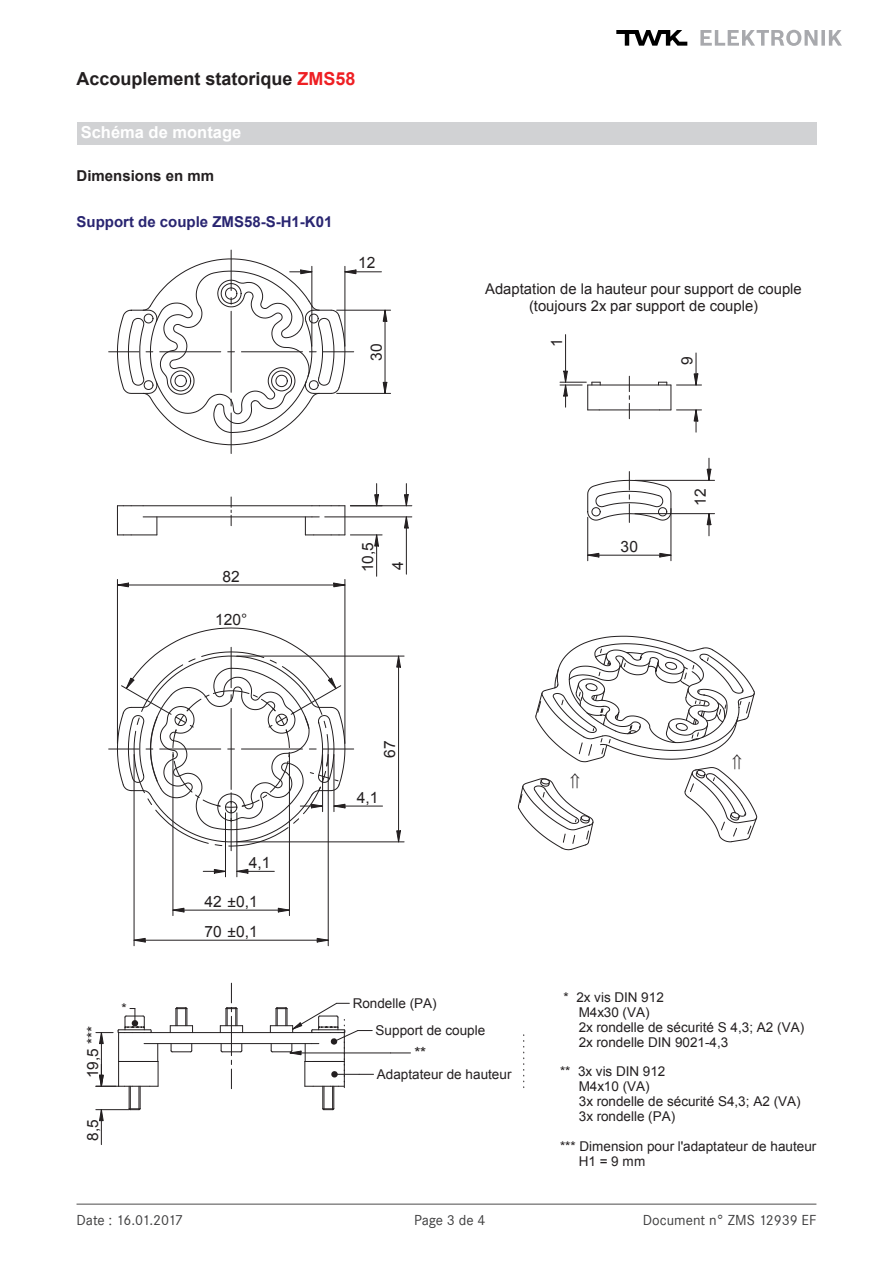
<style>
.page{position:relative;width:893px;height:1263px;background:#fff}
.page>*{position:absolute;margin:0;border:0;box-sizing:border-box;transform-origin:0 0}
.t1{font:700 18px "Arial";color:#231f20}
.t2{font:700 16.5px "Arial";color:#fff}
.t3{font:15.6px/29.7px "Arial";color:#231f20}
.t4{font:15.45px "Arial";color:#231f20}
.t5{font:700 15px "Arial";color:#292571}
.t6{font:15px "Corporate S";color:#3e3e3f}
.t7{font:15px "Corporate S";letter-spacing:-.035em;color:#3e3e3f}
.t8{font:700 15px "Arial";color:#231f20}
.t9{font:14.85px/16.5px "Arial";color:#231f20;text-align:center}
.t10{font:13.5px/15px "Arial";color:#231f20}
.s1{color:#ee1f23}
</style>
<div class="page">
<hr style="left:77px;top:1203px;width:739px;height:2px;background:#888787">
<svg style="left:616px;top:30px;width:71px;height:16px"></svg>
<svg style="left:700px;top:30px;width:142px;height:16px"></svg>
<div style="left:77px;top:122px;width:739px;height:23px;background:#d1d2d4"></div>
<hr style="left:231px;top:810px;width:1px;height:41px;background:#231f20">
<hr style="left:109px;top:749px;width:30px;height:1px;background:#231f20">
<hr style="left:323px;top:749px;width:31px;height:1px;background:#231f20">
<svg style="left:173px;top:907px;width:12px;height:6px"></svg>
<svg style="left:277px;top:907px;width:12px;height:6px"></svg>
<hr style="left:172px;top:754px;width:1px;height:161px;background:#231f20">
<hr style="left:289px;top:754px;width:1px;height:161px;background:#231f20">
<hr style="left:173px;top:910px;width:116px;height:1px;background:#231f20">
<hr style="left:225px;top:813px;width:1px;height:64px;background:#231f20">
<hr style="left:236px;top:813px;width:1px;height:64px;background:#231f20">
<svg style="left:203px;top:868px;width:46px;height:6px"></svg>
<hr style="left:237px;top:871px;width:37px;height:1px;background:#231f20">
<svg style="left:396px;top:655px;width:5px;height:13px"></svg>
<svg style="left:396px;top:830px;width:5px;height:13px"></svg>
<hr style="left:237px;top:656px;width:167px;height:1px;background:#231f20">
<hr style="left:237px;top:841px;width:167px;height:1px;background:#231f20">
<hr style="left:398px;top:656px;width:1px;height:186px;background:#231f20">
<svg style="left:116px;top:582px;width:13px;height:6px"></svg>
<svg style="left:333px;top:582px;width:13px;height:6px"></svg>
<hr style="left:117px;top:579px;width:1px;height:164px;background:#231f20">
<hr style="left:344px;top:579px;width:1px;height:164px;background:#231f20">
<hr style="left:117px;top:585px;width:228px;height:1px;background:#231f20">
<hr style="left:143px;top:516px;width:169px;height:1px;background:#231f20">
<hr style="left:143px;top:505px;width:169px;height:1px;background:#231f20">
<svg style="left:117px;top:505px;width:40px;height:30px"></svg>
<svg style="left:305px;top:505px;width:40px;height:30px"></svg>
<hr style="left:350px;top:505px;width:62px;height:1px;background:#231f20">
<hr style="left:325px;top:516px;width:87px;height:1px;background:#231f20">
<svg style="left:403px;top:484px;width:6px;height:45px"></svg>
<hr style="left:406px;top:517px;width:1px;height:57px;background:#231f20">
<svg style="left:374px;top:535px;width:5px;height:12px"></svg>
<hr style="left:350px;top:534px;width:32px;height:1px;background:#231f20">
<svg style="left:374px;top:484px;width:5px;height:23px"></svg>
<hr style="left:376px;top:535px;width:1px;height:41px;background:#231f20">
<svg style="left:133px;top:937px;width:13px;height:6px"></svg>
<svg style="left:316px;top:937px;width:12px;height:6px"></svg>
<hr style="left:134px;top:754px;width:1px;height:192px;background:#231f20">
<hr style="left:328px;top:754px;width:1px;height:192px;background:#231f20">
<hr style="left:134px;top:940px;width:194px;height:1px;background:#231f20">
<svg style="left:116px;top:627px;width:230px;height:220px"></svg>
<hr style="left:334px;top:806px;width:49px;height:1px;background:#231f20">
<hr style="left:588px;top:384px;width:83px;height:1px;background:#231f20">
<hr style="left:599px;top:409px;width:60px;height:1px;background:#231f20">
<hr style="left:696px;top:353px;width:1px;height:32px;background:#231f20">
<svg style="left:658px;top:373px;width:43px;height:59px"></svg>
<svg style="left:588px;top:552px;width:12px;height:6px"></svg>
<svg style="left:659px;top:552px;width:13px;height:6px"></svg>
<hr style="left:587px;top:517px;width:1px;height:44px;background:#231f20">
<hr style="left:670px;top:508px;width:1px;height:53px;background:#231f20">
<hr style="left:588px;top:555px;width:83px;height:1px;background:#231f20">
<svg style="left:587px;top:471px;width:85px;height:51px"></svg>
<svg style="left:629px;top:376px;width:1px;height:43px"></svg>
<svg style="left:231px;top:497px;width:1px;height:29px"></svg>
<hr style="left:231px;top:250px;width:1px;height:41px;background:#231f20">
<hr style="left:231px;top:413px;width:1px;height:40px;background:#231f20">
<hr style="left:109px;top:351px;width:30px;height:1px;background:#231f20">
<hr style="left:635px;top:513px;width:79px;height:1px;background:#231f20">
<hr style="left:635px;top:480px;width:79px;height:1px;background:#231f20">
<svg style="left:706px;top:513px;width:6px;height:23px"></svg>
<svg style="left:706px;top:458px;width:6px;height:23px"></svg>
<svg style="left:382px;top:309px;width:6px;height:13px"></svg>
<svg style="left:382px;top:381px;width:6px;height:12px"></svg>
<hr style="left:337px;top:310px;width:54px;height:1px;background:#231f20">
<hr style="left:337px;top:393px;width:54px;height:1px;background:#231f20">
<hr style="left:385px;top:310px;width:1px;height:83px;background:#231f20">
<svg style="left:560px;top:370px;width:41px;height:40px"></svg>
<hr style="left:565px;top:335px;width:1px;height:47px;background:#231f20">
<svg style="left:116px;top:258px;width:241px;height:188px"></svg>
<hr style="left:345px;top:271px;width:36px;height:1px;background:#231f20">
<svg style="left:220px;top:1044px;width:23px;height:9px"></svg>
<svg style="left:170px;top:1044px;width:23px;height:9px"></svg>
<svg style="left:170px;top:1007px;width:23px;height:25px"></svg>
<hr style="left:144px;top:1043px;width:168px;height:1px;background:#231f20">
<hr style="left:144px;top:1032px;width:168px;height:1px;background:#231f20">
<hr style="left:290px;top:1052px;width:101px;height:1px;background:#231f20">
<svg style="left:391px;top:1052px;width:19px;height:1px"></svg>
<svg style="left:523px;top:1035px;width:1px;height:53px"></svg>
<svg style="left:270px;top:1002px;width:104px;height:109px"></svg>
<svg style="left:231px;top:1060px;width:1px;height:29px"></svg>
<hr style="left:231px;top:1016px;width:1px;height:40px;background:#231f20">
<svg style="left:220px;top:983px;width:23px;height:49px"></svg>
<hr style="left:101px;top:1110px;width:1px;height:34px;background:#231f20">
<svg style="left:96px;top:1008px;width:63px;height:113px"></svg>
<svg style="left:517px;top:635px;width:241px;height:216px"></svg>
<h1 class="t1" style="left:77px;top:66px;width:281px">Accouplement statorique <span class="s1">ZMS58</span></h1>
<p class="t2" style="left:81px;top:121px;width:162px">Schéma de montage</p>
<p class="t8" style="left:77px;top:166px;width:139px">Dimensions en mm</p>
<p class="t5" style="left:77px;top:212px;width:257px">Support de couple ZMS58-S-H1-K01</p>
<p class="t3" style="left:358px;top:248px;width:19px">12</p>
<p class="t3" style="left:362px;top:360px;width:19px;rotate:-90deg">30</p>
<p class="t9" style="left:485px;top:281px;width:318px">Adaptation de la hauteur pour support de couple (toujours 2x par support de couple)</p>
<p class="t3" style="left:542px;top:347px;width:10px;rotate:-90deg">1</p>
<p class="t3" style="left:672px;top:365px;width:10px;rotate:-90deg">9</p>
<p class="t3" style="left:222px;top:561px;width:19px">82</p>
<p class="t3" style="left:215px;top:604px;width:34px">120°</p>
<p class="t4" style="left:83px;top:1078px;width:54px;rotate:-90deg">19,5 ***</p>
<p class="t4" style="left:82px;top:1141px;width:23px;rotate:-90deg">8,5</p>
<p class="t10" style="left:121px;top:1001px;width:7px">*</p>
<p class="t3" style="left:249px;top:848px;width:23px">4,1</p>
<p class="t3" style="left:205px;top:887px;width:55px">42 ±0,1</p>
<p class="t3" style="left:205px;top:917px;width:55px">70 ±0,1</p>
<p class="t3" style="left:353px;top:572px;width:32px;rotate:-90deg">10,5<br>4</p>
<p class="t3" style="left:375px;top:758px;width:19px;rotate:-90deg">67</p>
<p class="t3" style="left:357px;top:782px;width:23px">4,1</p>
<p class="t3" style="left:621px;top:532px;width:19px">30</p>
<p class="t3" style="left:685px;top:506px;width:19px;rotate:-90deg">12</p>
<p class="t10" style="left:353px;top:996px;width:85px">Rondelle (PA)</p>
<p class="t10" style="left:376px;top:1023px;width:111px">Support de couple</p>
<p class="t10" style="left:377px;top:1067px;width:136px">Adaptateur de hauteur</p>
<p class="t4" style="left:414px;top:1043px;width:13px">**</p>
<p class="t10" style="left:579px;top:990px;width:227px;text-indent:-15px">* 2x vis DIN 912<br>M4x30 (VA)<br>2x rondelle de sécurité S 4,3; A2 (VA)<br>2x rondelle DIN 9021-4,3</p>
<p class="t10" style="left:579px;top:1063px;width:223px;text-indent:-19px">** 3x vis DIN 912<br>M4x10 (VA)<br>3x rondelle de sécurité S4,3; A2 (VA)<br>3x rondelle (PA)</p>
<p class="t10" style="left:579px;top:1139px;width:239px;text-indent:-19px">*** Dimension pour l'adaptateur de hauteur<br>H1 = 9 mm</p>
<p class="t7" style="left:77px;top:1211px;width:108px">Date : 16.01.2017</p>
<p class="t6" style="left:414px;top:1211px;width:73px">Page 3 de 4</p>
<p class="t6" style="left:643px;top:1211px;width:175px">Document n° ZMS 12939 EF</p>
</div>
